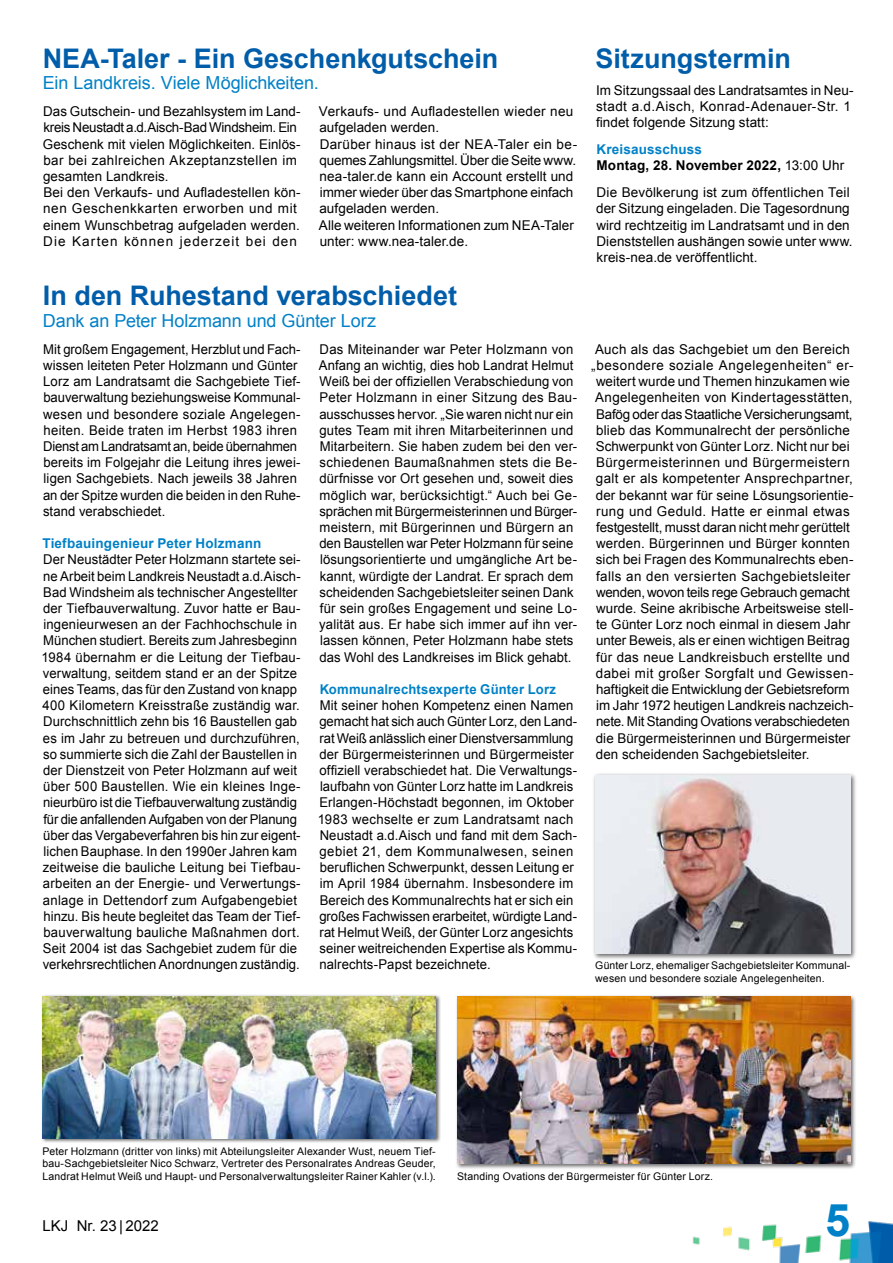
<style>
.page{position:relative;width:893px;height:1263px;background:#fff}
.page>*{position:absolute;margin:0;border:0;box-sizing:border-box;transform-origin:0 0}
.t1{font:700 45px "Arial";color:#0081c7}
.t2{font:700 27px "Arial";color:#005da9}
.t3{font:18px "Arial";letter-spacing:-.005em;color:#0081c7}
.t4{font:15px "Arial";color:#000}
.t5{font:13.5px/16.2px "Arial";letter-spacing:.01em;color:#000}
.t6{font:13.5px "Arial";letter-spacing:.03em;color:#000}
.t7{font:13.5px "Arial";letter-spacing:-.01em;color:#000}
.t8{font:13.5px "Arial";letter-spacing:-.015em;color:#000}
.t9{font:700 13.5px "Arial";letter-spacing:.015em;color:#0081c7}
.t10{font:700 13.5px/16.2px "Arial";letter-spacing:.015em;color:#000}
.t11{font:13.5px "Arial";letter-spacing:.04em;color:#000}
.t12{font:13.5px "Arial";letter-spacing:.035em;color:#000}
.t13{font:10.5px/12.6px "Arial";letter-spacing:.015em;color:#000}
.s1{color:#0081c7}
.s2{font-weight:400}
</style>
<div class="page">
<img style="left:692px;top:1221px;width:201px;height:42px">
<div style="left:41px;top:995px;width:400px;height:149px;background:#000;opacity:.6"></div>
<img style="left:43px;top:996px;width:393px;height:143px">
<div style="left:592px;top:772px;width:264px;height:188px;background:#000;opacity:.6"></div>
<img style="left:595px;top:775px;width:255px;height:178px">
<div style="left:455px;top:994px;width:401px;height:176px;background:#000;opacity:.6"></div>
<img style="left:457px;top:996px;width:393px;height:167px">
<h2 class="t2" style="left:43px;top:40px;width:457px">NEA-Taler - Ein Geschenkgutschein</h2>
<h3 class="t3" style="left:43px;top:71px;width:278px">Ein Landkreis. Viele Möglichkeiten.</h3>
<p class="t5" style="left:43px;top:103px;width:259px">Das Gutschein- und Bezahlsystem im Land&shy;kreis Neustadt a.d.Aisch-Bad Windsheim. Ein Geschenk mit vielen Möglichkeiten. Einlös&shy;bar bei zahlreichen Akzeptanzstellen im gesamten Landkreis.<br>Bei den Verkaufs- und Aufladestellen kön&shy;nen Geschenkkarten erworben und mit einem Wunschbetrag aufgeladen werden.<br>Die Karten können jederzeit bei den</p>
<p class="t5" style="left:319px;top:103px;width:260px">Verkaufs- und Aufladestellen wieder neu aufgeladen werden.<br>Darüber hinaus ist der NEA-Taler ein be&shy;quemes Zahlungsmittel. Über die Seite www. nea-taler.de kann ein Account erstellt und immer wieder über das Smartphone einfach aufgeladen werden.<br>Alle weiteren Informationen zum NEA-Taler unter: www.nea-taler.de.</p>
<h2 class="t2" style="left:43px;top:278px;width:416px">In den Ruhestand verabschiedet</h2>
<h3 class="t3" style="left:43px;top:309px;width:335px">Dank an Peter Holzmann und Günter Lorz</h3>
<p class="t5" style="left:43px;top:341px;width:259px">Mit großem Engagement, Herzblut und Fach&shy;wissen leiteten Peter Holzmann und Günter Lorz am Landratsamt die Sachgebiete Tief&shy;bauverwaltung beziehungsweise Kommunal&shy;wesen und besondere soziale Angelegen&shy;heiten. Beide traten im Herbst 1983 ihren Dienst am Landratsamt an, beide übernahmen bereits im Folgejahr die Leitung ihres jewei&shy;ligen Sachgebiets. Nach jeweils 38 Jahren an der Spitze wurden die beiden in den Ruhe&shy;stand verabschiedet.</p>
<p class="t9" style="left:42px;top:534px;width:221px">Tiefbauingenieur Peter Holzmann</p>
<p class="t5" style="left:41px;top:552px;width:261px">Der Neustädter Peter Holzmann startete sei&shy;ne Arbeit beim Landkreis Neustadt a.d.Aisch-Bad Windsheim als technischer Angestellter der Tiefbauverwaltung. Zuvor hatte er Bau&shy;ingenieurwesen an der Fachhochschule in München studiert. Bereits zum Jahresbeginn 1984 übernahm er die Leitung der Tiefbau&shy;verwaltung, seitdem stand er an der Spitze eines Teams, das für den Zustand von knapp 400 Kilometern Kreisstraße zuständig war.<br>Durchschnittlich zehn bis 16 Baustellen gab es im Jahr zu betreuen und durchzuführen, so summierte sich die Zahl der Baustellen in der Dienstzeit von Peter Holzmann auf weit über 500 Baustellen. Wie ein kleines Inge&shy;nieurbüro ist die Tiefbauverwaltung zuständig für die anfallenden Aufgaben von der Planung über das Vergabeverfahren bis hin zur eigent&shy;lichen Bauphase. In den 1990er Jahren kam zeitweise die bauliche Leitung bei Tiefbau&shy;arbeiten an der Energie- und Verwertungs&shy;anlage in Dettendorf zum Aufgabengebiet hinzu. Bis heute begleitet das Team der Tief&shy;bauverwaltung bauliche Maßnahmen dort.<br>Seit 2004 ist das Sachgebiet zudem für die verkehrsrechtlichen Anordnungen zuständig.</p>
<p class="t5" style="left:319px;top:341px;width:260px">Das Miteinander war Peter Holzmann von Anfang an wichtig, dies hob Landrat Helmut Weiß bei der offiziellen Verabschiedung von Peter Holzmann in einer Sitzung des Bau&shy;ausschusses hervor. „Sie waren nicht nur ein gutes Team mit ihren Mitarbeiterinnen und Mitarbeitern. Sie haben zudem bei den ver&shy;schiedenen Baumaßnahmen stets die Be&shy;dürfnisse vor Ort gesehen und, soweit dies möglich war, berücksichtigt.“ Auch bei Ge&shy;sprächen mit Bürgermeisterinnen und Bürger&shy;meistern, mit Bürgerinnen und Bürgern an den Baustellen war Peter Holzmann für seine lösungsorientierte und umgängliche Art be&shy;kannt, würdigte der Landrat. Er sprach dem scheidenden Sachgebietsleiter seinen Dank für sein großes Engagement und seine Lo&shy;yalität aus. Er habe sich immer auf ihn ver&shy;lassen können, Peter Holzmann habe stets das Wohl des Landkreises im Blick gehabt.</p>
<p class="t9" style="left:320px;top:680px;width:238px">Kommunalrechtsexperte Günter Lorz</p>
<p class="t5" style="left:318px;top:697px;width:261px">Mit seiner hohen Kompetenz einen Namen gemacht hat sich auch Günter Lorz, den Land&shy;rat Weiß anlässlich einer Dienstversammlung der Bürgermeisterinnen und Bürgermeister offiziell verabschiedet hat. Die Verwaltungs&shy;laufbahn von Günter Lorz hatte im Landkreis Erlangen-Höchstadt begonnen, im Oktober 1983 wechselte er zum Landratsamt nach Neustadt a.d.Aisch und fand mit dem Sach&shy;gebiet 21, dem Kommunalwesen, seinen beruflichen Schwerpunkt, dessen Leitung er im April 1984 übernahm. Insbesondere im Bereich des Kommunalrechts hat er sich ein großes Fachwissen erarbeitet, würdigte Land&shy;rat Helmut Weiß, der Günter Lorz angesichts seiner weitreichenden Expertise als Kommu&shy;nalrechts-Papst bezeichnete.</p>
<h2 class="t2" style="left:595px;top:40px;width:197px">Sitzungstermin</h2>
<p class="t5" style="left:596px;top:82px;width:259px">Im Sitzungssaal des Landratsamtes in Neu&shy;stadt a.d.Aisch, Konrad-Adenauer-Str. 1 findet folgende Sitzung statt:</p>
<p class="t10" style="left:596px;top:142px;width:249px"><span class="s1">Kreisausschuss<br></span>Montag, 28. November 2022, <span class="s2">13:00 Uhr</span></p>
<p class="t5" style="left:596px;top:184px;width:258px">Die Bevölkerung ist zum öffentlichen Teil der Sitzung eingeladen. Die Tagesordnung wird rechtzeitig im Landratsamt und in den Dienststellen aushängen sowie unter www. kreis-nea.de veröffentlicht.</p>
<p class="t5" style="left:595px;top:341px;width:256px">Auch als das Sachgebiet um den Bereich</p>
<p class="t11" style="left:591px;top:356px;width:264px">„besondere soziale Angelegenheiten“ er-</p>
<p class="t5" style="left:596px;top:373px;width:255px">weitert wurde und Themen hinzukamen wie</p>
<p class="t5" style="left:595px;top:390px;width:259px">Angelegenheiten von Kindertagesstätten,</p>
<p class="t7" style="left:596px;top:405px;width:258px">Bafög oder das Staatliche Versicherungsamt,</p>
<p class="t5" style="left:596px;top:422px;width:255px">blieb das Kommunalrecht der persönliche</p>
<p class="t5" style="left:596px;top:438px;width:255px">Schwerpunkt von Günter Lorz. Nicht nur bei</p>
<p class="t6" style="left:596px;top:454px;width:255px">Bürgermeisterinnen und Bürgermeistern</p>
<p class="t6" style="left:596px;top:470px;width:258px">galt er als kompetenter Ansprechpartner,</p>
<p class="t5" style="left:596px;top:487px;width:259px">der bekannt war für seine Lösungsorientie-</p>
<p class="t6" style="left:596px;top:502px;width:255px">rung und Geduld. Hatte er einmal etwas</p>
<p class="t7" style="left:596px;top:518px;width:255px">festgestellt, musst daran nicht mehr gerüttelt</p>
<p class="t5" style="left:596px;top:535px;width:255px">werden. Bürgerinnen und Bürger konnten</p>
<p class="t5" style="left:596px;top:552px;width:259px">sich bei Fragen des Kommunalrechts eben-</p>
<p class="t6" style="left:596px;top:567px;width:256px">falls an den versierten Sachgebietsleiter</p>
<p class="t8" style="left:596px;top:583px;width:255px">wenden, wovon teils rege Gebrauch gemacht</p>
<p class="t5" style="left:596px;top:600px;width:259px">wurde. Seine akribische Arbeitsweise stell-</p>
<p class="t5" style="left:596px;top:616px;width:256px">te Günter Lorz noch einmal in diesem Jahr</p>
<p class="t5" style="left:596px;top:633px;width:255px">unter Beweis, als er einen wichtigen Beitrag</p>
<p class="t5" style="left:596px;top:649px;width:255px">für das neue Landkreisbuch erstellte und</p>
<p class="t12" style="left:596px;top:664px;width:259px">dabei mit großer Sorgfalt und Gewissen-</p>
<p class="t5" style="left:596px;top:681px;width:255px">haftigkeit die Entwicklung der Gebietsreform</p>
<p class="t5" style="left:596px;top:697px;width:259px">im Jahr 1972 heutigen Landkreis nachzeich-</p>
<p class="t8" style="left:596px;top:713px;width:255px">nete. Mit Standing Ovations verabschiedeten</p>
<p class="t5" style="left:596px;top:730px;width:256px">die Bürgermeisterinnen und Bürgermeister</p>
<p class="t5" style="left:596px;top:746px;width:215px">den scheidenden Sachgebietsleiter.</p>
<p class="t13" style="left:595px;top:959px;width:257px">Günter Lorz, ehemaliger Sachgebietsleiter Kommunal&shy;wesen und besondere soziale Angelegenheiten.</p>
<p class="t13" style="left:42px;top:1145px;width:395px;text-align:justify">Peter Holzmann (dritter von links) mit Abteilungsleiter Alexander Wust, neuem Tief&shy;bau-Sachgebietsleiter Nico Schwarz, Vertreter des Personalrates Andreas Geuder, Landrat Helmut Weiß und Haupt- und Personalverwaltungsleiter Rainer Kahler (v.l.).</p>
<p class="t4" style="left:43px;top:1216px;width:118px">LKJ Nr. 23 | 2022</p>
<p class="t13" style="left:457px;top:1170px;width:257px">Standing Ovations der Bürgermeister für Günter Lorz.</p>
<h1 class="t1" style="left:825px;top:1190px;width:27px">5</h1>
</div>
